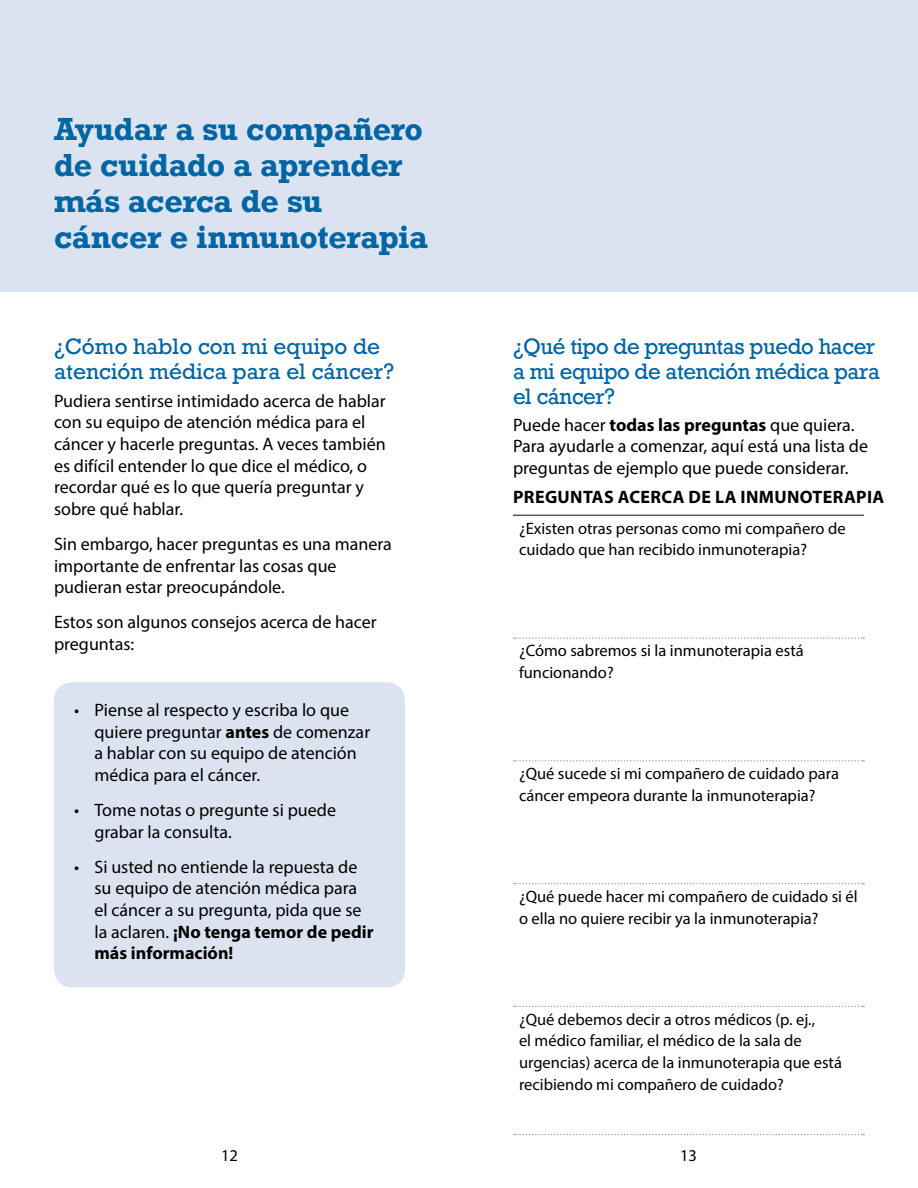
<style>
.page{position:relative;width:918px;height:1188px;background:#fff}
.page>*{position:absolute;margin:0;border:0;box-sizing:border-box;transform-origin:0 0}
.t1{font:700 30px/36px "Rockwell";letter-spacing:-.01em;color:#0065a4}
.t2{font:21px/25.2px "Rockwell";letter-spacing:-.02em;color:#0065a4}
.t3{font:21px/25.2px "Rockwell";color:#0065a4}
.t4{font:18px/21.6px "Myriad Pro";color:#000}
.t5{font:700 18px "Myriad Pro";letter-spacing:.02em;color:#000}
.t6{font:16.5px/21.6px "Myriad Pro";color:#000}
.s1{font-weight:700}
</style>
<div class="page">
<div style="left:0;top:0;width:459px;height:292px;background:#dce3f0"></div>
<div style="left:54px;top:682px;width:351px;height:305px;background:#dce3f0;border-radius:18px"></div>
<hr style="left:513px;top:515px;width:351px;height:1px;background:#58595b">
<svg style="left:514px;top:637px;width:350px;height:2px"></svg>
<svg style="left:514px;top:760px;width:350px;height:2px"></svg>
<svg style="left:514px;top:883px;width:350px;height:1px"></svg>
<svg style="left:514px;top:1006px;width:350px;height:1px"></svg>
<svg style="left:514px;top:1134px;width:350px;height:1px"></svg>
<div style="left:459px;top:0;width:459px;height:292px;background:#dce3f0"></div>
<h1 class="t1" style="left:54px;top:111px;width:376px">Ayudar a su compañero de cuidado a aprender más acerca de su cáncer e inmunoterapia</h1>
<p class="t3" style="left:54px;top:334px;width:342px">¿Cómo hablo con mi equipo de atención médica para el cáncer?</p>
<p class="t4" style="left:54px;top:390px;width:333px">Pudiera sentirse intimidado acerca de hablar con su equipo de atención médica para el cáncer y hacerle preguntas. A veces también es difícil entender lo que dice el médico, o recordar qué es lo que quería preguntar y sobre qué hablar.</p>
<p class="t4" style="left:54px;top:533px;width:339px">Sin embargo, hacer preguntas es una manera importante de enfrentar las cosas que pudieran estar preocupándole.</p>
<p class="t4" style="left:54px;top:611px;width:324px">Estos son algunos consejos acerca de hacer preguntas:</p>
<p class="t4" style="left:94px;top:699px;width:277px;text-indent:-20px">• Piense al respecto y escriba lo que quiere preguntar <span class="s1">antes</span> de comenzar a hablar con su equipo de atención médica para el cáncer.</p>
<p class="t4" style="left:94px;top:799px;width:243px;text-indent:-20px">• Tome notas o pregunte si puede grabar la consulta.</p>
<p class="t4" style="left:94px;top:856px;width:281px;text-indent:-20px">• Si usted no entiende la repuesta de su equipo de atención médica para el cáncer a su pregunta, pida que se la aclaren. <span class="s1">¡No tenga temor de pedir más información!</span></p>
<p class="t6" style="left:221px;top:1145px;width:18px">12</p>
<p class="t2" style="left:513px;top:334px;width:368px">¿Qué tipo de preguntas puedo hacer a mi equipo de atención médica para el cáncer?</p>
<p class="t4" style="left:513px;top:413px;width:357px">Puede hacer <span class="s1">todas las preguntas</span> que quiera.<br>Para ayudarle a comenzar, aquí está una lista de preguntas de ejemplo que puede considerar.</p>
<p class="t5" style="left:513px;top:485px;width:373px">PREGUNTAS ACERCA DE LA INMUNOTERAPIA</p>
<p class="t6" style="left:519px;top:517px;width:328px">¿Existen otras personas como mi compañero de cuidado que han recibido inmunoterapia?</p>
<p class="t6" style="left:519px;top:640px;width:286px">¿Cómo sabremos si la inmunoterapia está funcionando?</p>
<p class="t6" style="left:519px;top:763px;width:322px">¿Qué sucede si mi compañero de cuidado para cáncer empeora durante la inmunoterapia?</p>
<p class="t6" style="left:519px;top:885px;width:340px">¿Qué puede hacer mi compañero de cuidado si él o ella no quiere recibir ya la inmunoterapia?</p>
<p class="t6" style="left:519px;top:1008px;width:324px">¿Qué debemos decir a otros médicos (p. ej.,<br>el médico familiar, el médico de la sala de urgencias) acerca de la inmunoterapia que está recibiendo mi compañero de cuidado?</p>
<p class="t6" style="left:680px;top:1145px;width:18px">13</p>
</div>
